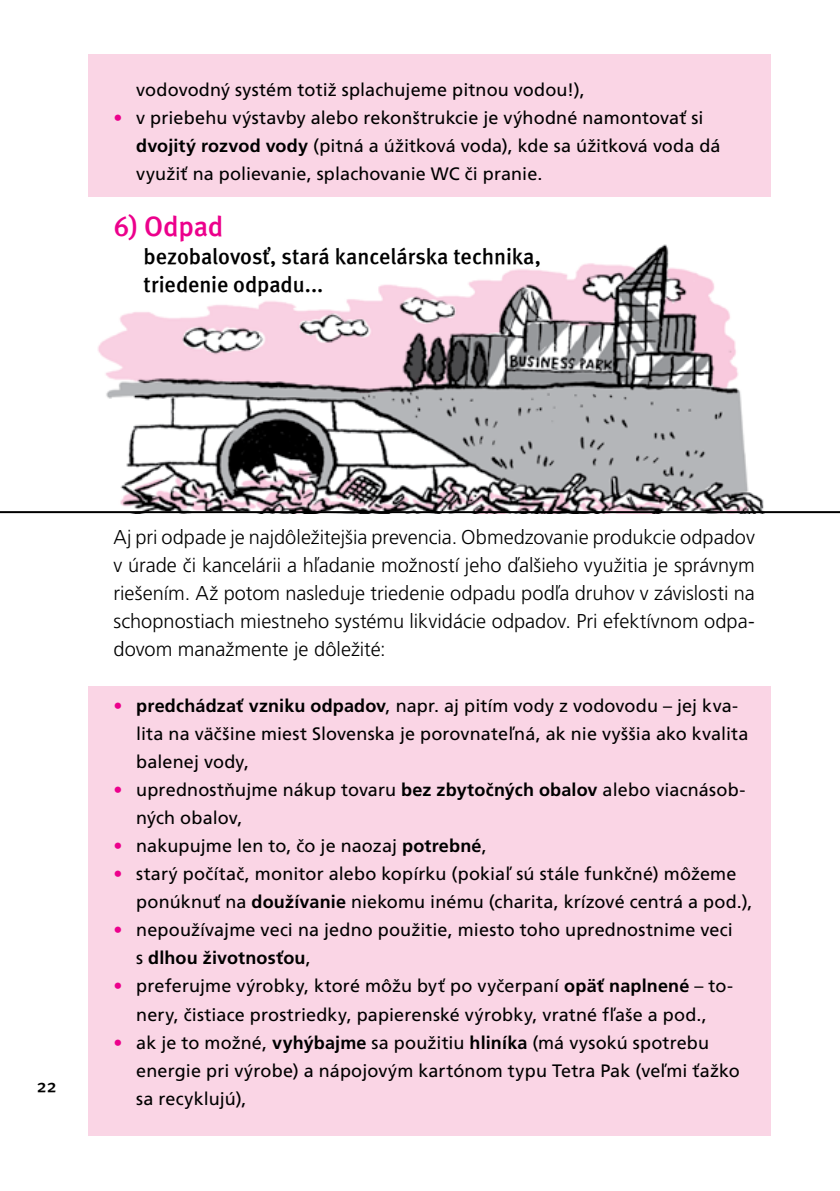
<style>
.page{position:relative;width:840px;height:1191px;background:#fff}
.page>*{position:absolute;margin:0;border:0;box-sizing:border-box;transform-origin:0 0}
.t1{font:28px "Meta Medium CE";letter-spacing:-.01em;color:#ec008c}
.t2{font:22px/28px "Meta Medium CE";letter-spacing:-.005em;color:#000}
.t3{font:300 20px/28px "Frutiger CE";color:#000;text-align:justify}
.t4{font:18px "Frutiger CE";letter-spacing:.005em;color:#000}
.t5{font:700 18px "Frutiger CE";letter-spacing:.01em;color:#000}
.t6{font:18px "Meta Medium CE";color:#000}
.s1{color:#ec008c}
.s2{font-weight:700}
.s3{font-weight:400}
</style>
<div class="page">
<img style="left:83px;top:244px;width:692px;height:270px">
<hr style="left:0;top:511px;width:839px;height:2px;background:#000">
<div style="left:88px;top:54px;width:682px;height:143px;background:#fad5e5"></div>
<div style="left:88px;top:686px;width:682px;height:449px;background:#fad5e5"></div>
<p class="t4" style="left:136px;top:79px;width:450px">vodovodný systém totiž splachujeme pitnou vodou!),</p>
<p class="t4" style="left:113px;top:107px;width:591px"><span class="s1">·</span> v priebehu výstavby alebo rekonštrukcie je výhodné namontovať si</p>
<p class="t4" style="left:136px;top:135px;width:585px"><span class="s2">dvojitý rozvod vody</span> (pitná a úžitková voda), kde sa úžitková voda dá</p>
<p class="t4" style="left:136px;top:163px;width:407px">využiť na polievanie, splachovanie WC či pranie.</p>
<h1 class="t1" style="left:113px;top:209px;width:111px">6) Odpad</h1>
<p class="t2" style="left:143px;top:242px;width:399px">bezobalovosť, stará kancelárska technika, triedenie odpadu...</p>
<p class="t6" style="left:37px;top:1074px;width:21px">22</p>
<p class="t3" style="left:113px;top:523px;width:642px">Aj pri odpade je najdôležitejšia prevencia. Obmedzovanie produkcie odpadov v úrade či kancelárii a hľadanie možností jeho ďalšieho využitia je správnym riešením. Až potom nasleduje triedenie odpadu podľa druhov v závislosti na schopnostiach miestneho systému likvidácie odpadov. Pri efektívnom odpa&shy;dovom manažmente je dôležité:</p>
<p class="t4" style="left:113px;top:695px;width:626px"><span class="s1">·</span> <span class="s2">predchádzať vzniku odpadov</span>, napr. aj pitím vody z vodovodu – jej kva-</p>
<p class="t4" style="left:136px;top:723px;width:613px">lita na väčšine miest Slovenska je porovnateľná, ak nie vyššia ako kvalita</p>
<p class="t4" style="left:136px;top:751px;width:114px">balenej vody,</p>
<p class="t4" style="left:113px;top:779px;width:633px"><span class="s1">·</span> uprednostňujme nákup tovaru <span class="s2">bez zbytočných obalov</span> alebo viacnásob-</p>
<p class="t4" style="left:136px;top:807px;width:108px">ných obalov,</p>
<p class="t4" style="left:113px;top:835px;width:374px"><span class="s1">·</span> nakupujme len to, čo je naozaj <span class="s2">potrebné</span>,</p>
<p class="t4" style="left:113px;top:863px;width:624px"><span class="s1">·</span> starý počítač, monitor alebo kopírku (pokiaľ sú stále funkčné) môžeme</p>
<p class="t4" style="left:136px;top:891px;width:617px">ponúknuť na <span class="s2">doužívanie</span> niekomu inému (charita, krízové centrá a pod.),</p>
<p class="t4" style="left:113px;top:919px;width:620px"><span class="s1">·</span> nepoužívajme veci na jedno použitie, miesto toho uprednostnime veci</p>
<p class="t5" style="left:136px;top:947px;width:176px"><span class="s3">s</span> dlhou životnosťou<span class="s3">,</span></p>
<p class="t4" style="left:113px;top:975px;width:620px"><span class="s1">·</span> preferujme výrobky, ktoré môžu byť po vyčerpaní <span class="s2">opäť naplnené</span> – to-</p>
<p class="t4" style="left:136px;top:1003px;width:571px">nery, čistiace prostriedky, papierenské výrobky, vratné fľaše a pod.,</p>
<p class="t4" style="left:113px;top:1031px;width:597px"><span class="s1">·</span> ak je to možné, <span class="s2">vyhýbajme</span> sa použitiu <span class="s2">hliníka</span> (má vysokú spotrebu</p>
<p class="t4" style="left:136px;top:1059px;width:604px">energie pri výrobe) a nápojovým kartónom typu Tetra Pak (veľmi ťažko</p>
<p class="t4" style="left:136px;top:1087px;width:112px">sa recyklujú),</p>
</div>
